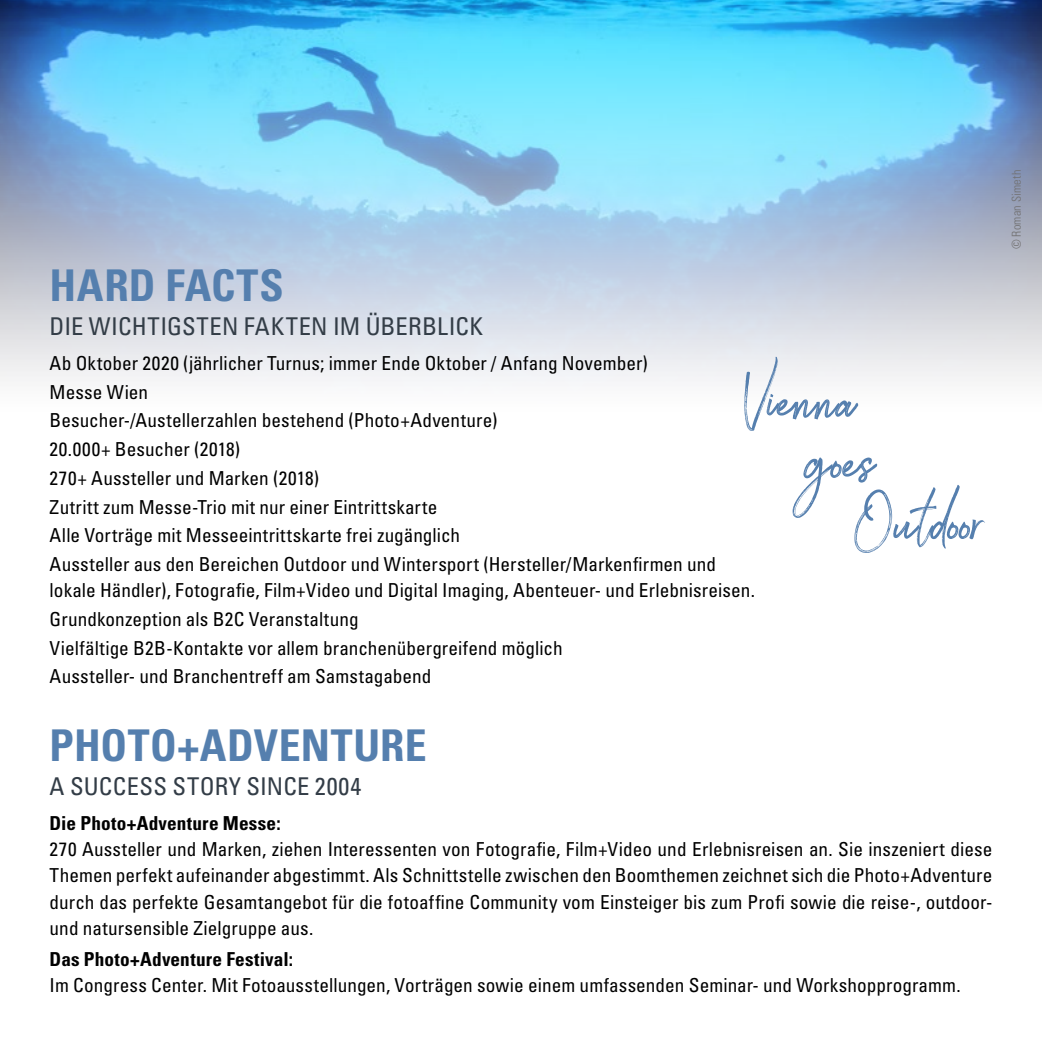
<style>
.page{position:relative;width:1042px;height:1042px;background:#fff}
.page>*{position:absolute;margin:0;border:0;box-sizing:border-box;transform-origin:0 0}
.t1{font:66.5px "Brownhill Script";letter-spacing:.015em;color:#557fae}
.t2{font:700 condensed 43.75px "Univers LT Std";letter-spacing:.01em;color:#557fae}
.t3{font:condensed 24.5px "Univers LT Std";letter-spacing:.01em;color:#333d47}
.t4{font:condensed 19.25px/28.7px "Univers LT Std";letter-spacing:.005em;color:#000}
.t5{font:700 condensed 19.25px "Univers LT Std";letter-spacing:.01em;color:#000}
.t6{font:300 condensed 12.25px "Univers LT Std";letter-spacing:.02em;color:#706f6f}
</style>
<div class="page">
<img style="left:0;top:0;width:1042px;height:381px">
<h2 class="t2" style="left:50px;top:258px;width:235px">HARD FACTS</h2>
<p class="t3" style="left:50px;top:311px;width:435px">DIE WICHTIGSTEN FAKTEN IM ÜBERBLICK</p>
<p class="t4" style="left:50px;top:348px;width:668px">Ab Oktober 2020 (jährlicher Turnus; immer Ende Oktober / Anfang November)<br>Messe Wien<br>Besucher-/Austellerzahlen bestehend (Photo+Adventure)<br>20.000+ Besucher (2018)<br>270+ Aussteller und Marken (2018)<br>Zutritt zum Messe-Trio mit nur einer Eintrittskarte<br>Alle Vorträge mit Messeeintrittskarte frei zugänglich<br>Aussteller aus den Bereichen Outdoor und Wintersport (Hersteller/Markenfirmen und</p>
<p class="t4" style="left:50px;top:576px;width:707px">lokale Händler), Fotografie, Film+Video und Digital Imaging, Abenteuer- und Erlebnisreisen.<br>Grundkonzeption als B2C Veranstaltung<br>Vielfältige B2B-Kontakte vor allem branchenübergreifend möglich<br>Aussteller- und Branchentreff am Samstagabend</p>
<h1 class="t1" style="left:744px;top:355px;width:114px">Vienna</h1>
<h1 class="t1" style="left:807px;top:416px;width:70px">goes</h1>
<h1 class="t1" style="left:854px;top:477px;width:130px">Outdoor</h1>
<h2 class="t2" style="left:50px;top:718px;width:378px">PHOTO+ADVENTURE</h2>
<p class="t3" style="left:50px;top:771px;width:313px">A SUCCESS STORY SINCE 2004</p>
<p class="t5" style="left:50px;top:811px;width:232px">Die Photo+Adventure Messe:</p>
<p class="t4" style="left:50px;top:836px;width:944px;line-height:26.2px;text-align:justify">270 Aussteller und Marken, ziehen Interessenten von Fotografie, Film+Video und Erlebnisreisen an. Sie inszeniert diese Themen perfekt aufeinander abgestimmt. Als Schnittstelle zwischen den Boomthemen zeichnet sich die Photo+Adventure durch das perfekte Gesamtangebot für die fotoaffine Community vom Einsteiger bis zum Profi sowie die reise-, outdoor&shy;und natursensible Zielgruppe aus.</p>
<p class="t5" style="left:50px;top:947px;width:245px">Das Photo+Adventure Festival:</p>
<p class="t4" style="left:50px;top:971px;width:912px">Im Congress Center. Mit Fotoausstellungen, Vorträgen sowie einem umfassenden Seminar- und Workshopprogramm.</p>
<p class="t6" style="left:1009px;top:249px;width:81px;rotate:-90deg">© Roman Simeth</p>
</div>
